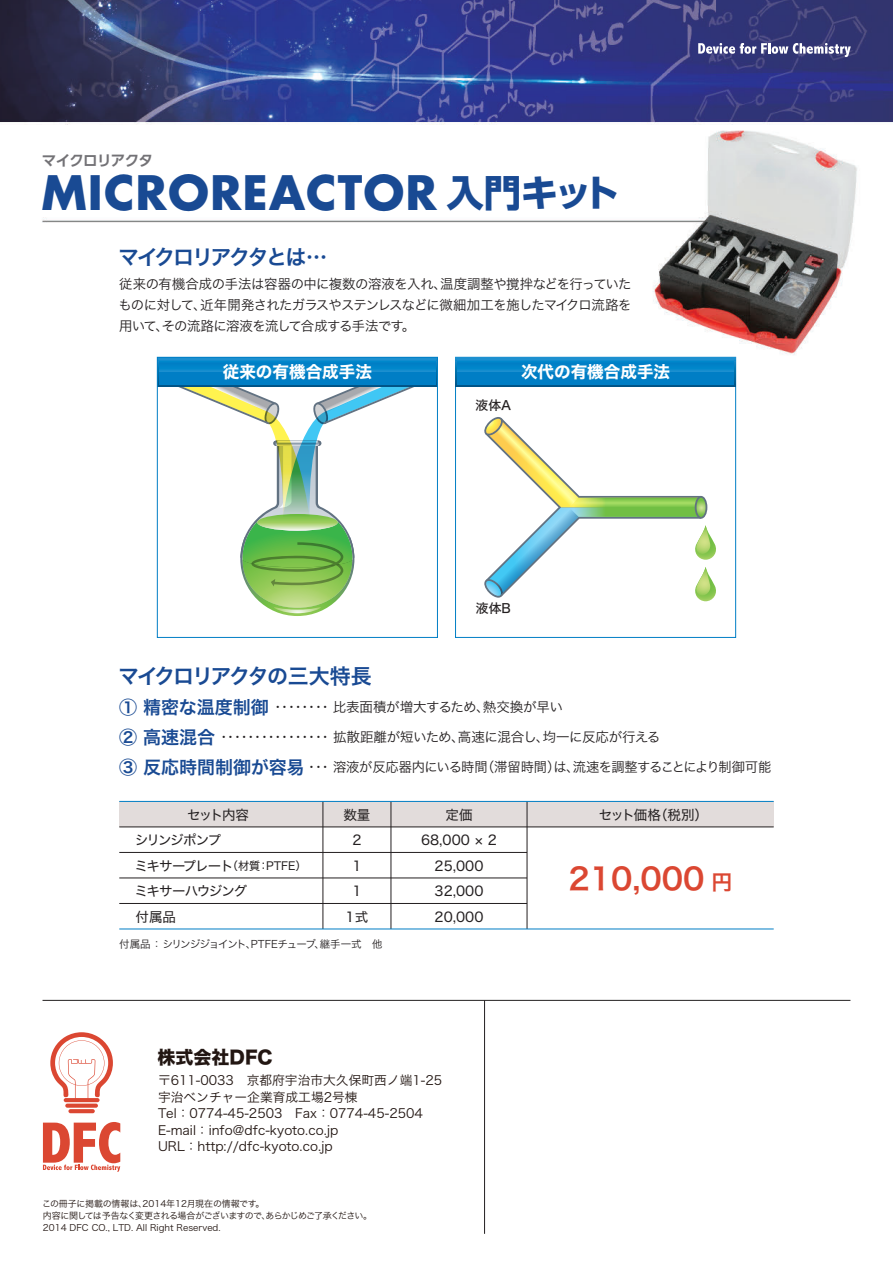
<style>
.page{position:relative;width:893px;height:1263px;background:#fff}
.page>*{position:absolute;margin:0;border:0;box-sizing:border-box;transform-origin:0 0}
.t1{font:700 46.2px "Futura Std";letter-spacing:.025em;color:#194a93}
.t2{font:30px "Hira Kaku Std W6";color:#db4732}
.t3{font:21px "Hira Kaku Std W6";letter-spacing:-.1em;color:#194a93}
.t4{font:18px "Hira Kaku Std W8";color:#221612}
.t5{font:16.65px "Hira Kaku Std W7";color:#fff}
.t6{font:700 14.7px "UD Shin Go Pr 6 De";letter-spacing:-.05em;color:#737276}
.t7{font:13.5px/21px "Hira Kaku Std W3";letter-spacing:-.035em;color:#231f20;text-align:justify}
.t8{font:13.5px "Hira Kaku Std W3";letter-spacing:-.01em;color:#231f20}
.t9{font:13.5px/25.5px "Hira Kaku Std W4";color:#231f20;text-align:center}
.t10{font:13.5px/25.5px "Hira Kaku Std W4";letter-spacing:-.02em;color:#231f20;text-align:center}
.t11{font:13.5px/25.5px "Hira Kaku Std W4";letter-spacing:-.075em;color:#231f20}
.t12{font:13.5px "Hira Kaku Std W4";letter-spacing:-.105em;color:#231f20}
.t13{font:12.75px/16.5px "Hira Kaku Std W3";color:#221612}
.t14{font:12.75px "Hira Kaku Std W5";color:#231f20}
.t15{font:11.25px "Hira Kaku Std W4";color:#231f20}
.t16{font:10.5px "Hira Kaku Std W3";letter-spacing:-.07em;color:#231f20}
.t17{font:9px/12px "Hira Kaku Std W3";letter-spacing:-.03em;color:#221612}
.s1{font-family:"UD Shin Go Pr 6";font-size:37.5px}
.s2{font-family:"Hira Kaku Std W6";font-size:18px;color:#194a93}
.s3{font-size:13.5px}
.s4{font-size:21px}
</style>
<div class="page">
<img style="left:0;top:0;width:893px;height:1234px">
<svg style="left:698px;top:43px;width:153px;height:14px"></svg>
<svg style="left:171px;top:386px;width:250px;height:230px"></svg>
<svg style="left:483px;top:417px;width:236px;height:184px"></svg>
<div style="left:157px;top:357px;width:280px;height:29px;background:#007ec5"></div>
<svg style="left:159px;top:359px;width:277px;height:13px"></svg>
<svg style="left:455px;top:357px;width:281px;height:29px"></svg>
<svg style="left:457px;top:359px;width:277px;height:25px;background:#0482c8"></svg>
<div style="left:157px;top:357px;width:281px;height:281px;border:1px solid #007ec5"></div>
<div style="left:119px;top:801px;width:655px;height:26px;background:#e2dcdb"></div>
<hr style="left:119px;top:827px;width:655px;height:1px;background:#231f20">
<hr style="left:119px;top:852px;width:408px;height:1px;background:#231f20">
<hr style="left:119px;top:878px;width:408px;height:1px;background:#231f20">
<hr style="left:119px;top:903px;width:408px;height:1px;background:#231f20">
<hr style="left:323px;top:801px;width:1px;height:128px;background:#231f20">
<hr style="left:391px;top:801px;width:1px;height:128px;background:#231f20">
<hr style="left:527px;top:801px;width:1px;height:128px;background:#231f20">
<hr style="left:119px;top:928px;width:655px;height:1px;background:#007ec5">
<hr style="left:119px;top:801px;width:655px;height:1px;background:#007ec5">
<hr style="left:43px;top:1000px;width:807px;height:1px;background:#231f20">
<svg style="left:43px;top:1122px;width:77px;height:50px"></svg>
<hr style="left:64px;top:1098px;width:36px;height:4px;background:#db4732;border-radius:2px">
<div style="left:65px;top:1103px;width:33px;height:5px;background:#db4732;border-radius:2px"></div>
<svg style="left:68px;top:1109px;width:27px;height:4px"></svg>
<svg style="left:50px;top:1032px;width:63px;height:67px"></svg>
<hr style="left:484px;top:1000px;width:1px;height:234px;background:#231f20">
<p class="t6" style="left:42px;top:148px;width:113px">マイクロリアクタ</p>
<h1 class="t1" style="left:41px;top:162px;width:580px">MICROREACTOR <span class="s1">入門キット</span></h1>
<h3 class="t3" style="left:118px;top:241px;width:210px">マイクロリアクタとは…</h3>
<p class="t7" style="left:119px;top:273px;width:514px">従来の有機合成の手法は容器の中に複数の溶液を入れ、温度調整や撹拌などを行っていたものに対して、近年開発されたガラスやステンレスなどに微細加工を施したマイクロ流路を用いて、その流路に溶液を流して合成する手法です。</p>
<p class="t5" style="left:223px;top:358px;width:151px">従来の有機合成手法</p>
<p class="t5" style="left:521px;top:358px;width:151px">次代の有機合成手法</p>
<p class="t14" style="left:476px;top:396px;width:37px">液体A</p>
<p class="t14" style="left:476px;top:599px;width:36px">液体B</p>
<h3 class="t3" style="left:118px;top:660px;width:255px">マイクロリアクタの三大特長</h3>
<p class="t8" style="left:119px;top:697px;width:445px"><span class="s2">① 精密な温度制御</span>・・・・・・・・比表面積が増大するため、熱交換が早い</p>
<p class="t7" style="left:119px;top:726px;width:543px"><span class="s2">② 高速混合</span>・・・・・・・・・・・・・・・・拡散距離が短いため、高速に混合し、均一に反応が行える</p>
<p class="t7" style="left:119px;top:756px;width:654px"><span class="s2">③ 反応時間制御が容易</span>・・・溶液が反応器内にいる時間（滞留時間）は、流速を調整することにより制御可能</p>
<p class="t10" style="left:187px;top:802px;width:63px">セット内容</p>
<p class="t12" style="left:135px;top:830px;width:88px">シリンジポンプ</p>
<p class="t15" style="left:135px;top:857px;width:174px"><span class="s3">ミキサープレート</span>（材質：PTFE）</p>
<p class="t11" style="left:135px;top:878px;width:114px">ミキサーハウジング付属品</p>
<p class="t10" style="left:343px;top:802px;width:28px">数量</p>
<p class="t10" style="left:445px;top:802px;width:28px">定価</p>
<p class="t10" style="left:599px;top:802px;width:111px">セット価格（税別）</p>
<p class="t10" style="left:346px;top:827px;width:24px">2<br>1<br>1<br>1式</p>
<p class="t9" style="left:421px;top:827px;width:77px">68,000 × 2<br>25,000<br>32,000<br>20,000</p>
<h2 class="t2" style="left:568px;top:855px;width:166px">210,000 <span class="s4">円</span></h2>
<p class="t16" style="left:119px;top:936px;width:265px">付属品 ： シリンジジョイント、PTFEチューブ、継手一式　他</p>
<h3 class="t4" style="left:158px;top:1047px;width:117px">株式会社DFC</h3>
<p class="t13" style="left:158px;top:1072px;width:286px">〒611-0033　京都府宇治市大久保町西ノ端1-25宇治ベンチャー企業育成工場2号棟<br>Tel：0774-45-2503　Fax：0774-45-2504<br>E-mail：info@dfc-kyoto.co.jp<br>URL：http://dfc-kyoto.co.jp</p>
<p class="t17" style="left:42px;top:1197px;width:331px">この冊子に掲載の情報は、2014年12月現在の情報です。<br>内容に関しては予告なく変更される場合がございますので、あらかじめご了承ください。<br>2014 DFC CO., LTD. All Right Reserved.</p>
</div>
